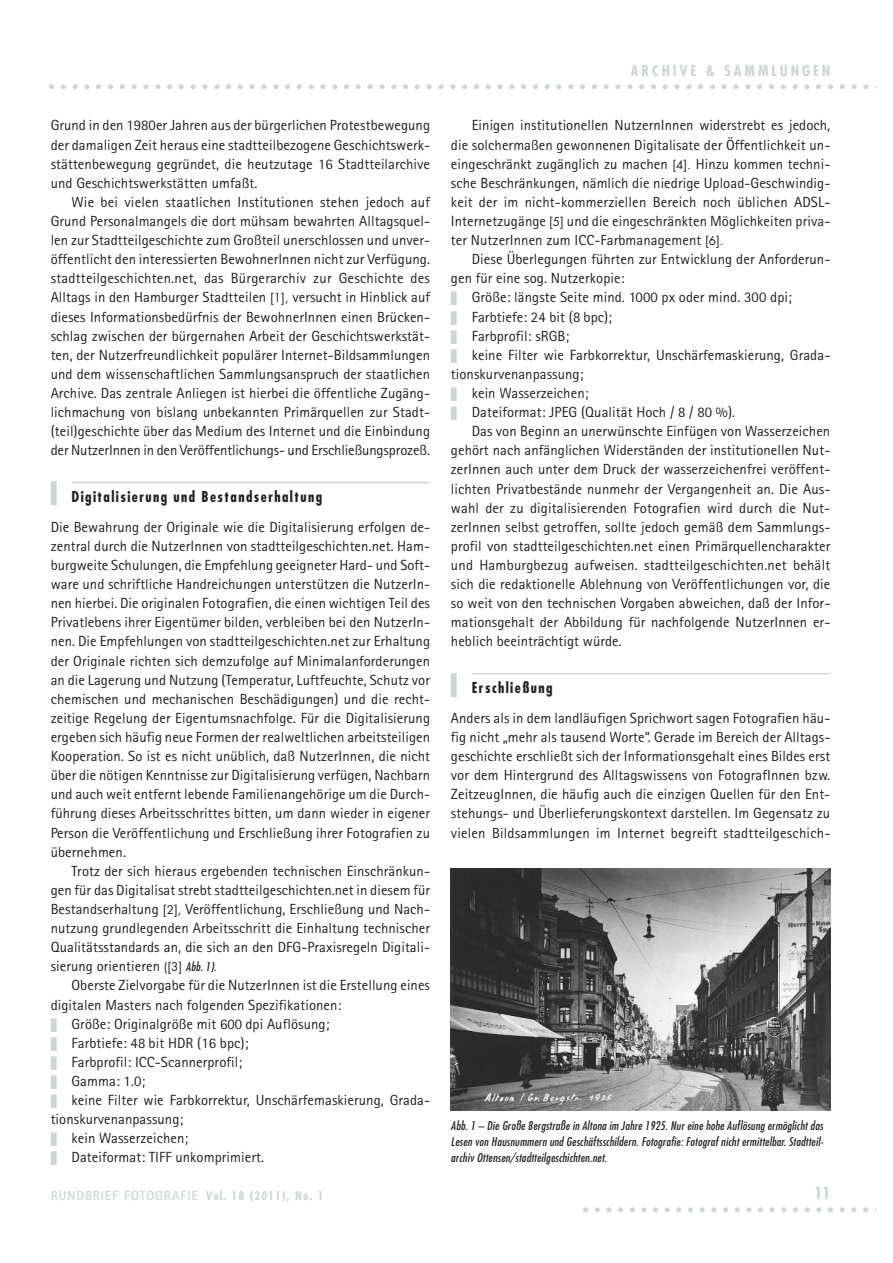
<style>
.page{position:relative;width:893px;height:1263px;background:#fff}
.page>*{position:absolute;margin:0;border:0;box-sizing:border-box;transform-origin:0 0}
.t1{font:700 condensed 26.4px "Futura";color:#d1d3d4}
.t2{font:700 condensed 16.2px "Futura";color:#d1d3d4}
.t3{font:14.7px/19px "Rotis Sans Serif";letter-spacing:.005em;color:#231f20;text-align:justify}
.t4{font:700 condensed 14.7px "Futura";letter-spacing:.1em;color:#231f20}
.t5{font:700 condensed 14.7px "Futura";letter-spacing:.195em;color:#d1d3d4}
.t6{font:700 13.2px "Rotis Sans Serif";letter-spacing:.055em;color:#d1d3d4}
.t7{font:italic condensed 11.7px/16.2px "Futura";color:#231f20;text-align:justify}
.s1{font-family:"Futura";font-size:11.7px}
.s2{color:#d1d3d4}
.s3{font-family:"Futura";font-style:italic;font-stretch:condensed;font-size:11.7px}
.s4{font-family:"Futura";font-stretch:condensed;font-size:11.7px}
</style>
<div class="page">
<hr style="left:71px;top:482px;width:359px;height:1px;background:#d1d3d4">
<hr style="left:472px;top:673px;width:358px;height:1px;background:#d1d3d4">
<img style="left:451px;top:869px;width:379px;height:241px">
<p class="t5" style="left:631px;top:64px;width:201px">ARCHIVE &amp; SAMMLUNGEN</p>
<h1 class="t1" style="left:48px;top:67px;width:834px">.......................................................................</h1>
<p class="t3" style="left:51px;top:117px;width:381px">Grund in den 1980er Jahren aus der bürgerlichen Protestbewegung der damaligen Zeit heraus eine stadtteilbezogene Geschichtswerk&shy;stättenbewegung gegründet, die heutzutage 16 Stadtteilarchive und Geschichtswerkstätten umfaßt.</p>
<p class="t3" style="left:51px;top:194px;width:381px;text-indent:21px">Wie bei vielen staatlichen Institutionen stehen jedoch auf Grund Personalmangels die dort mühsam bewahrten Alltagsquel&shy;len zur Stadtteilgeschichte zum Großteil unerschlossen und unver&shy;öffentlicht den interessierten BewohnerInnen nicht zur Verfügung. stadtteilgeschichten.net, das Bürgerarchiv zur Geschichte des Alltags in den Hamburger Stadtteilen <span class="s1">[1],</span> versucht in Hinblick auf dieses Informationsbedürfnis der BewohnerInnen einen Brücken&shy;schlag zwischen der bürgernahen Arbeit der Geschichtswerkstät&shy;ten, der Nutzerfreundlichkeit populärer Internet-Bildsammlungen und dem wissenschaftlichen Sammlungsanspruch der staatlichen Archive. Das zentrale Anliegen ist hierbei die öffentliche Zugäng&shy;lichmachung von bislang unbekannten Primärquellen zur Stadt-(teil)geschichte über das Medium des Internet und die Einbindung der NutzerInnen in den Veröffentlichungs- und Erschließungsprozeß.</p>
<p class="t4" style="left:51px;top:490px;width:273px"><span class="s2">❚</span> Digitalisierung und Bestandserhaltung</p>
<p class="t3" style="left:51px;top:519px;width:381px">Die Bewahrung der Originale wie die Digitalisierung erfolgen de&shy;zentral durch die NutzerInnen von stadtteilgeschichten.net. Ham&shy;burgweite Schulungen, die Empfehlung geeigneter Hard- und Soft&shy;ware und schriftliche Handreichungen unterstützen die NutzerIn&shy;nen hierbei. Die originalen Fotografien, die einen wichtigen Teil des Privatlebens ihrer Eigentümer bilden, verbleiben bei den NutzerIn&shy;nen. Die Empfehlungen von stadtteilgeschichten.net zur Erhaltung der Originale richten sich demzufolge auf Minimalanforderungen an die Lagerung und Nutzung (Temperatur, Luftfeuchte, Schutz vor chemischen und mechanischen Beschädigungen) und die recht&shy;zeitige Regelung der Eigentumsnachfolge. Für die Digitalisierung ergeben sich häufig neue Formen der realweltlichen arbeitsteiligen Kooperation. So ist es nicht unüblich, daß NutzerInnen, die nicht über die nötigen Kenntnisse zur Digitalisierung verfügen, Nachbarn und auch weit entfernt lebende Familienangehörige um die Durch&shy;führung dieses Arbeitsschrittes bitten, um dann wieder in eigener Person die Veröffentlichung und Erschließung ihrer Fotografien zu übernehmen.</p>
<p class="t3" style="left:51px;top:863px;width:381px;text-indent:21px">Trotz der sich hieraus ergebenden technischen Einschränkun&shy;gen für das Digitalisat strebt stadtteilgeschichten.net in diesem für Bestandserhaltung <span class="s1">[2],</span> Veröffentlichung, Erschließung und Nach&shy;nutzung grundlegenden Arbeitsschritt die Einhaltung technischer Qualitätsstandards an, die sich an den DFG-Praxisregeln Digitali&shy;sierung orientieren <span class="s1">([3]</span> <span class="s3">Abb. 1).</span></p>
<p class="t3" style="left:51px;top:977px;width:381px;text-align:left;text-indent:21px">Oberste Zielvorgabe für die NutzerInnen ist die Erstellung eines digitalen Masters nach folgenden Spezifikationen:<br><span class="s2">❚</span> Größe: Originalgröße mit 600 dpi Auflösung;<br><span class="s2">❚</span> Farbtiefe: 48 bit HDR (16 bpc);<br><span class="s2">❚</span> Farbprofil: ICC-Scannerprofil;<br><span class="s2">❚</span> Gamma: 1.0;<br><span class="s2">❚</span> keine Filter wie Farbkorrektur, Unschärfemaskierung, Grada&shy;tionskurvenanpassung;<br><span class="s2">❚</span> kein Wasserzeichen;<br><span class="s2">❚</span> Dateiformat: TIFF unkomprimiert.</p>
<p class="t3" style="left:451px;top:117px;width:381px;text-indent:21px">Einigen institutionellen NutzernInnen widerstrebt es jedoch, die solchermaßen gewonnenen Digitalisate der Öffentlichkeit un&shy;eingeschränkt zugänglich zu machen <span class="s1">[4].</span> Hinzu kommen techni&shy;sche Beschränkungen, nämlich die niedrige Upload-Geschwindig&shy;keit der im nicht-kommerziellen Bereich noch üblichen ADSL-Internetzugänge <span class="s1">[5]</span> und die eingeschränkten Möglichkeiten priva&shy;ter NutzerInnen zum ICC-Farbmanagement <span class="s1">[6].</span></p>
<p class="t3" style="left:451px;top:251px;width:381px;text-align:left;text-indent:21px">Diese Überlegungen führten zur Entwicklung der Anforderun&shy;gen für eine sog. Nutzerkopie:<br><span class="s2">❚</span> Größe: längste Seite mind. 1000 px oder mind. 300 dpi;<br><span class="s2">❚</span> Farbtiefe: 24 bit (8 bpc);<br><span class="s2">❚</span> Farbprofil: sRGB;<br><span class="s2">❚</span> keine Filter wie Farbkorrektur, Unschärfemaskierung, Grada&shy;tionskurvenanpassung;<br><span class="s2">❚</span> kein Wasserzeichen;<br><span class="s2">❚</span> Dateiformat: JPEG (Qualität Hoch / 8 / 80 %).</p>
<p class="t3" style="left:451px;top:423px;width:381px;text-indent:21px">Das von Beginn an unerwünschte Einfügen von Wasserzeichen gehört nach anfänglichen Widerständen der institutionellen Nut&shy;zerInnen auch unter dem Druck der wasserzeichenfrei veröffent&shy;lichten Privatbestände nunmehr der Vergangenheit an. Die Aus&shy;wahl der zu digitalisierenden Fotografien wird durch die Nut&shy;zerInnen selbst getroffen, sollte jedoch gemäß dem Sammlungs&shy;profil von stadtteilgeschichten.net einen Primärquellencharakter und Hamburgbezug aufweisen. stadtteilgeschichten.net behält sich die redaktionelle Ablehnung von Veröffentlichungen vor, die so weit von den technischen Vorgaben abweichen, daß der Infor&shy;mationsgehalt der Abbildung für nachfolgende NutzerInnen er&shy;heblich beeinträchtigt würde.</p>
<p class="t4" style="left:451px;top:681px;width:103px"><span class="s2">❚</span> Erschließung</p>
<p class="t3" style="left:451px;top:710px;width:381px">Anders als in dem landläufigen Sprichwort sagen Fotografien häu&shy;fig nicht „mehr als tausend Worte“. Gerade im Bereich der Alltags&shy;geschichte erschließt sich der Informationsgehalt eines Bildes erst vor dem Hintergrund des Alltagswissens von FotografInnen bzw.<br>ZeitzeugInnen, die häufig auch die einzigen Quellen für den Ent&shy;stehungs- und Überlieferungskontext darstellen. Im Gegensatz zu vielen Bildsammlungen im Internet begreift stadtteilgeschich-</p>
<p class="t7" style="left:451px;top:1119px;width:376px">Abb. 1 – Die Große Bergstraße in Altona im Jahre 1925. Nur eine hohe Auflösung ermöglicht das Lesen von Hausnummern und Geschäftsschildern. Fotografie: Fotograf nicht ermittelbar. Stadtteil&shy;archiv Ottensen/stadtteilgeschichten.net.</p>
<p class="t6" style="left:51px;top:1191px;width:274px">RUNDBRIEF FOTOGRAFIE <span class="s4">Vol. 18 (2011), No. 1</span></p>
<p class="t2" style="left:814px;top:1185px;width:17px">11</p>
<h1 class="t1" style="left:582px;top:1190px;width:300px">..........................</h1>
</div>
